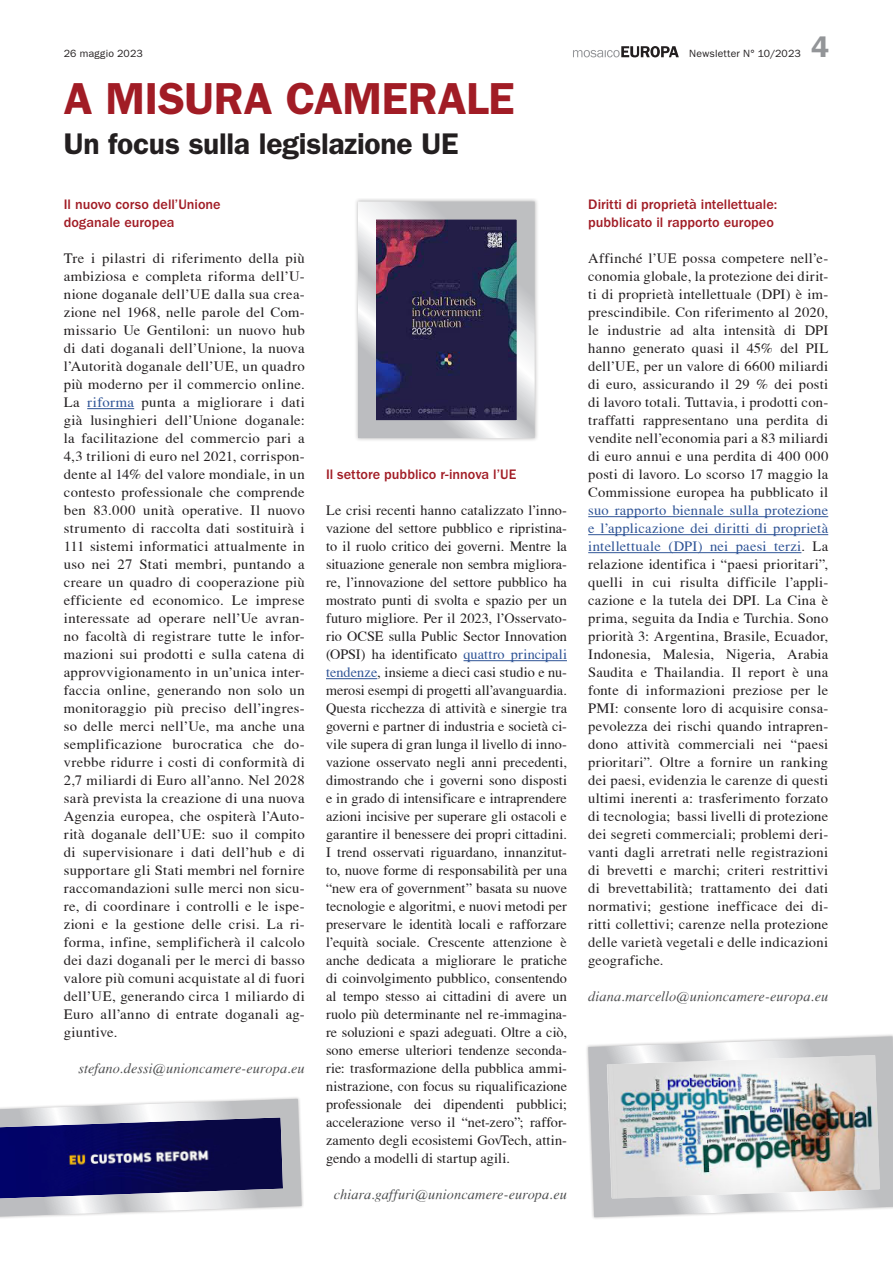
<style>
.page{position:relative;width:893px;height:1263px;background:#fff}
.page>*{position:absolute;margin:0;border:0;box-sizing:border-box;transform-origin:0 0}
.Titel_30{font:600 45px "ITC Franklin Gothic Std";letter-spacing:-.01em;color:#a11c25}
.Untertitel_20{font:600 30px "ITC Franklin Gothic Std";letter-spacing:-.01em;color:#231f20}
.t1{font:600 30px "ITC Franklin Gothic Std";color:#939598}
.Grundschrift_Kopie{font:14.25px/18px "T Acc LAD";letter-spacing:.02em;color:#231f20;text-align:justify}
.Zwischentitel{font:500 14.25px/18px "ITC Franklin Gothic Std";color:#a11c25}
.Autor{font:14.25px "T Acc LAD Italic";letter-spacing:.01em;color:#4b4c4d}
.t2{font:10.5px "Franklin Gothic";letter-spacing:.015em;color:#231f20}
.s1{color:#2f5496}
</style>
<div class="page">
<svg style="left:573px;top:46px;width:106px;height:11px"></svg>
<hr style="left:588px;top:516px;width:240px;height:1px;background:#2f5496">
<hr style="left:588px;top:534px;width:240px;height:1px;background:#2f5496">
<hr style="left:588px;top:552px;width:213px;height:1px;background:#2f5496">
<hr style="left:464px;top:660px;width:103px;height:1px;background:#2f5496">
<hr style="left:326px;top:678px;width:51px;height:1px;background:#2f5496">
<svg style="left:0;top:1097px;width:303px;height:121px"></svg>
<img style="left:586px;top:1034px;width:307px;height:185px">
<hr style="left:87px;top:408px;width:47px;height:1px;background:#2f5496">
<svg style="left:356px;top:199px;width:181px;height:241px;background:#69657d"></svg>
<p class="t2" style="left:64px;top:48px;width:81px">26 maggio 2023</p>
<p class="t2" style="left:689px;top:48px;width:113px">Newsletter N° 10/2023</p>
<p class="Titel_30" style="left:64px;top:72px;width:452px">A MISURA CAMERALE</p>
<p class="Untertitel_20" style="left:64px;top:126px;width:396px">Un focus sulla legislazione UE</p>
<h2 class="t1" style="left:811px;top:29px;width:19px">4</h2>
<p class="Zwischentitel" style="left:64px;top:195px;width:158px">Il nuovo corso dell’Unione doganale europea</p>
<p class="Grundschrift_Kopie" style="left:64px;top:249px;width:242px">Tre i pilastri di riferimento della più ambiziosa e completa riforma dell’U&shy;nione doganale dell’UE dalla sua crea&shy;zione nel 1968, nelle parole del Com&shy;missario Ue Gentiloni: un nuovo hub di dati doganali dell’Unione, la nuova l’Autorità doganale dell’UE, un quadro più moderno per il commercio online.<br>La <span class="s1">riforma</span> punta a migliorare i dati già lusinghieri dell’Unione doganale: la facilitazione del commercio pari a 4,3 trilioni di euro nel 2021, corrispon&shy;dente al 14% del valore mondiale, in un contesto professionale che comprende ben 83.000 unità operative. Il nuovo strumento di raccolta dati sostituirà i 111 sistemi informatici attualmente in uso nei 27 Stati membri, puntando a creare un quadro di cooperazione più efficiente ed economico. Le imprese interessate ad operare nell’Ue avran&shy;no facoltà di registrare tutte le infor&shy;mazioni sui prodotti e sulla catena di approvvigionamento in un’unica inter&shy;faccia online, generando non solo un monitoraggio più preciso dell’ingres&shy;so delle merci nell’Ue, ma anche una semplificazione burocratica che do&shy;vrebbe ridurre i costi di conformità di 2,7 miliardi di Euro all’anno. Nel 2028 sarà prevista la creazione di una nuova Agenzia europea, che ospiterà l’Auto&shy;rità doganale dell’UE: suo il compito di supervisionare i dati dell’hub e di supportare gli Stati membri nel fornire raccomandazioni sulle merci non sicu&shy;re, di coordinare i controlli e le ispe&shy;zioni e la gestione delle crisi. La ri&shy;forma, infine, semplificherà il calcolo dei dazi doganali per le merci di basso valore più comuni acquistate al di fuori dell’UE, generando circa 1 miliardo di Euro all’anno di entrate doganali ag&shy;giuntive.</p>
<p class="Autor" style="left:78px;top:1060px;width:228px">stefano.dessi@unioncamere-europa.eu</p>
<p class="Zwischentitel" style="left:326px;top:465px;width:192px">Il settore pubblico r-innova l’UE</p>
<p class="Grundschrift_Kopie" style="left:326px;top:501px;width:242px">Le crisi recenti hanno catalizzato l’inno&shy;vazione del settore pubblico e ripristina&shy;to il ruolo critico dei governi. Mentre la situazione generale non sembra migliora&shy;re, l’innovazione del settore pubblico ha mostrato punti di svolta e spazio per un futuro migliore. Per il 2023, l’Osservato&shy;rio OCSE sulla Public Sector Innovation (OPSI) ha identificato <span class="s1">quattro principali tendenze</span>, insieme a dieci casi studio e nu&shy;merosi esempi di progetti all’avanguardia.<br>Questa ricchezza di attività e sinergie tra governi e partner di industria e società ci&shy;vile supera di gran lunga il livello di inno&shy;vazione osservato negli anni precedenti, dimostrando che i governi sono disposti e in grado di intensificare e intraprendere azioni incisive per superare gli ostacoli e garantire il benessere dei propri cittadini.<br>I trend osservati riguardano, innanzitut&shy;to, nuove forme di responsabilità per una “new era of government” basata su nuove tecnologie e algoritmi, e nuovi metodi per preservare le identità locali e rafforzare l’equità sociale. Crescente attenzione è anche dedicata a migliorare le pratiche di coinvolgimento pubblico, consentendo al tempo stesso ai cittadini di avere un ruolo più determinante nel re-immagina&shy;re soluzioni e spazi adeguati. Oltre a ciò, sono emerse ulteriori tendenze seconda&shy;rie: trasformazione della pubblica ammi&shy;nistrazione, con focus su riqualificazione professionale dei dipendenti pubblici; accelerazione verso il “net-zero”; raffor&shy;zamento degli ecosistemi GovTech, attin&shy;gendo a modelli di startup agili.</p>
<p class="Autor" style="left:334px;top:1186px;width:235px">chiara.gaffuri@unioncamere-europa.eu</p>
<p class="Zwischentitel" style="left:588px;top:195px;width:190px">Diritti di proprietà intellettuale: pubblicato il rapporto europeo</p>
<p class="Grundschrift_Kopie" style="left:588px;top:249px;width:242px">Affinché l’UE possa competere nell’e&shy;conomia globale, la protezione dei dirit&shy;ti di proprietà intellettuale (DPI) è im&shy;prescindibile. Con riferimento al 2020, le industrie ad alta intensità di DPI hanno generato quasi il 45% del PIL dell’UE, per un valore di 6600 miliardi di euro, assicurando il 29 % dei posti di lavoro totali. Tuttavia, i prodotti con&shy;traffatti rappresentano una perdita di vendite nell’economia pari a 83 miliardi di euro annui e una perdita di 400 000 posti di lavoro. Lo scorso 17 maggio la Commissione europea ha pubblicato il <span class="s1">suo rapporto biennale sulla protezione e l’applicazione dei diritti di proprietà intellettuale (DPI) nei paesi terzi</span>. La relazione identifica i “paesi prioritari”, quelli in cui risulta difficile l’appli&shy;cazione e la tutela dei DPI. La Cina è prima, seguita da India e Turchia. Sono priorità 3: Argentina, Brasile, Ecuador, Indonesia, Malesia, Nigeria, Arabia Saudita e Thailandia. Il report è una fonte di informazioni preziose per le PMI: consente loro di acquisire consa&shy;pevolezza dei rischi quando intrapren&shy;dono attività commerciali nei “paesi prioritari”. Oltre a fornire un ranking dei paesi, evidenzia le carenze di questi ultimi inerenti a: trasferimento forzato di tecnologia; bassi livelli di protezione dei segreti commerciali; problemi deri&shy;vanti dagli arretrati nelle registrazioni di brevetti e marchi; criteri restrittivi di brevettabilità; trattamento dei dati normativi; gestione inefficace dei di&shy;ritti collettivi; carenze nella protezione delle varietà vegetali e delle indicazioni geografiche.</p>
<p class="Autor" style="left:588px;top:988px;width:241px">diana.marcello@unioncamere-europa.eu</p>
</div>
